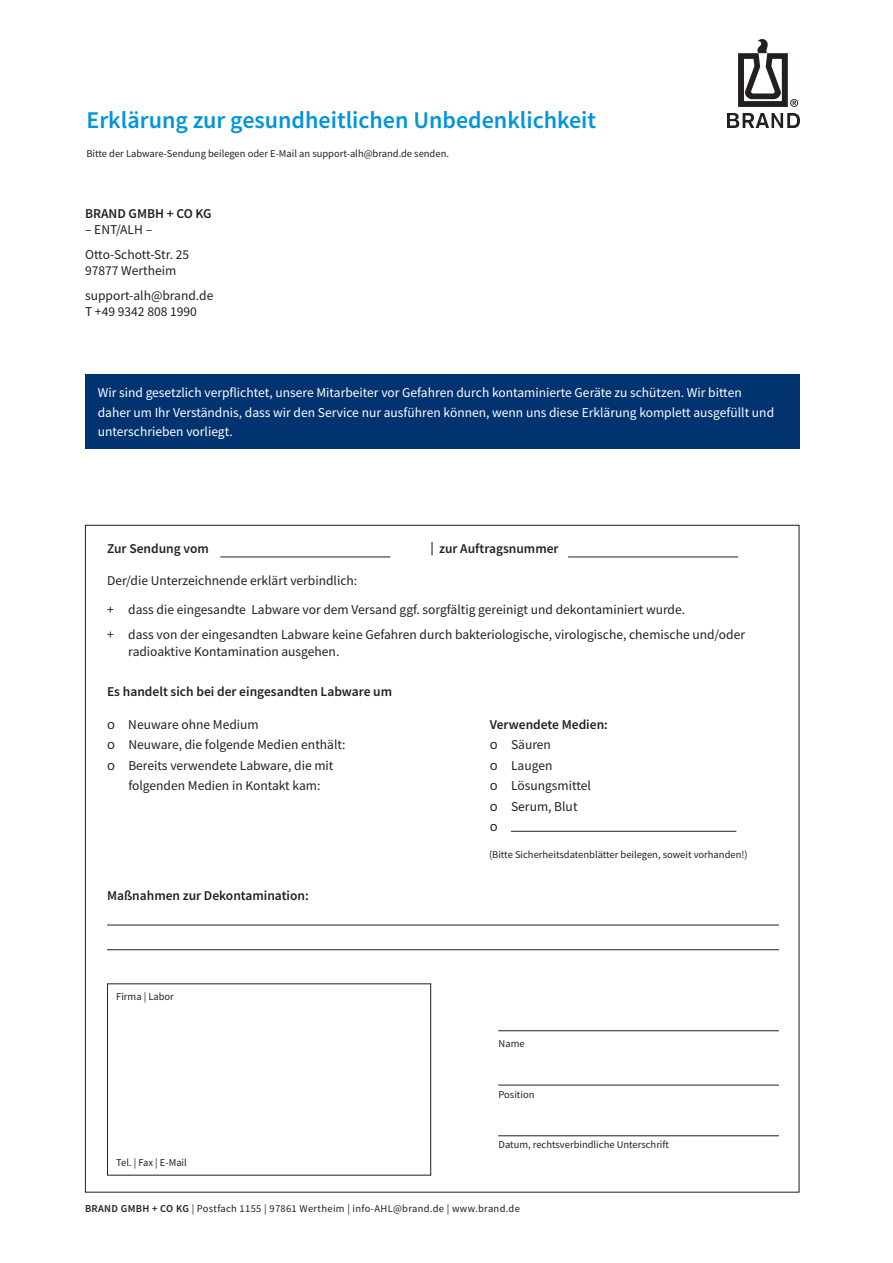
<style>
.page{position:relative;width:893px;height:1263px;background:#fff}
.page>*{position:absolute;margin:0;border:0;box-sizing:border-box;transform-origin:0 0}
.t1{font:600 24px "Source Sans Pro";color:#0095d9}
.t2{font:13.5px/24.8px "Source Sans Pro";color:#231f20}
.t3{font:13.5px/19.5px "Source Sans Pro";color:#fff}
.t4{font:600 13.5px "Source Sans Pro";color:#231f20}
.t5{font:10.5px "Source Sans Pro";color:#231f20}
.t6{font:10.5px "Source Sans Pro";letter-spacing:.03em;color:#231f20}
.s1{font-weight:600}
</style>
<div class="page">
<div style="left:85px;top:374px;width:714px;height:75px;background:#013371"></div>
<div style="left:107px;top:984px;width:324px;height:191px;border:1px solid #231f20"></div>
<hr style="left:220px;top:557px;width:170px;height:1px;background:#231f20">
<hr style="left:568px;top:557px;width:170px;height:1px;background:#231f20">
<img style="left:727px;top:39px;width:72px;height:89px">
<hr style="left:511px;top:831px;width:225px;height:1px;background:#231f20">
<hr style="left:107px;top:925px;width:672px;height:1px;background:#231f20">
<hr style="left:107px;top:949px;width:672px;height:1px;background:#231f20">
<hr style="left:498px;top:1030px;width:281px;height:1px;background:#231f20">
<hr style="left:498px;top:1085px;width:281px;height:1px;background:#231f20">
<hr style="left:498px;top:1135px;width:281px;height:1px;background:#231f20">
<h1 class="t1" style="left:86px;top:104px;width:511px">Erklärung zur gesundheitlichen Unbedenklichkeit</h1>
<p class="t5" style="left:86px;top:147px;width:364px">Bitte der Labware-Sendung beilegen oder E-Mail an support-alh@brand.de senden.</p>
<p class="t4" style="left:85px;top:205px;width:128px">BRAND GMBH + CO KG</p>
<p class="t2" style="left:85px;top:218px;width:106px">– ENT/ALH –<br>Otto-Schott-Str. 25</p>
<p class="t2" style="left:85px;top:258px;width:130px">97877 Wertheim support-alh@brand.de</p>
<p class="t2" style="left:85px;top:299px;width:113px">T +49 9342 808 1990</p>
<p class="t3" style="left:98px;top:383px;width:678px">Wir sind gesetzlich verpflichtet, unsere Mitarbeiter vor Gefahren durch kontaminierte Geräte zu schützen. Wir bitten daher um Ihr Verständnis, dass wir den Service nur ausführen können, wenn uns diese Erklärung komplett ausgefüllt und unterschrieben vorliegt.</p>
<p class="t4" style="left:107px;top:540px;width:103px">Zur Sendung vom</p>
<p class="t4" style="left:430px;top:540px;width:130px">| zur Auftragsnummer</p>
<p class="t2" style="left:107px;top:566px;width:580px;line-height:29.1px">Der/die Unterzeichnende erklärt verbindlich:<br>+ dass die eingesandte Labware vor dem Versand ggf. sorgfältig gereinigt und dekontaminiert wurde.</p>
<p class="t2" style="left:128px;top:627px;width:618px;line-height:16.2px;text-indent:-21px">+ dass von der eingesandten Labware keine Gefahren durch bakteriologische, virologische, chemische und/oder radioaktive Kontamination ausgehen.</p>
<p class="t4" style="left:107px;top:683px;width:287px">Es handelt sich bei der eingesandten Labware um</p>
<p class="t2" style="left:107px;top:712px;width:153px">Ο Neuware ohne Medium</p>
<p class="t4" style="left:490px;top:715px;width:120px">Verwendete Medien:</p>
<p class="t2" style="left:107px;top:732px;width:240px">Ο Neuware, die folgende Medien enthält:</p>
<p class="t2" style="left:490px;top:732px;width:63px">Ο Säuren</p>
<p class="t2" style="left:107px;top:753px;width:228px">Ο Bereits verwendete Labware, die mit</p>
<p class="t2" style="left:490px;top:753px;width:64px">Ο Laugen</p>
<p class="t2" style="left:128px;top:773px;width:194px">folgenden Medien in Kontakt kam:</p>
<p class="t2" style="left:490px;top:775px;width:103px;line-height:20.4px">Ο Lösungsmittel<br>Ο Serum, Blut<br>Ο</p>
<p class="t4" style="left:107px;top:887px;width:203px">Maßnahmen zur Dekontamination:</p>
<p class="t5" style="left:116px;top:990px;width:59px">Firma | Labor</p>
<p class="t5" style="left:116px;top:1156px;width:72px">Tel. | Fax | E-Mail</p>
<p class="t5" style="left:489px;top:847px;width:260px">(Bitte Sicherheitsdatenblätter beilegen, soweit vorhanden!)</p>
<p class="t5" style="left:499px;top:1036px;width:27px">Name</p>
<p class="t5" style="left:499px;top:1087px;width:37px">Position</p>
<p class="t5" style="left:499px;top:1138px;width:172px">Datum, rechtsverbindliche Unterschrift</p>
<p class="t6" style="left:85px;top:1202px;width:436px"><span class="s1">BRAND GMBH + CO KG</span> | Postfach 1155 | 97861 Wertheim | info-AHL@brand.de | www.brand.de</p>
</div>
